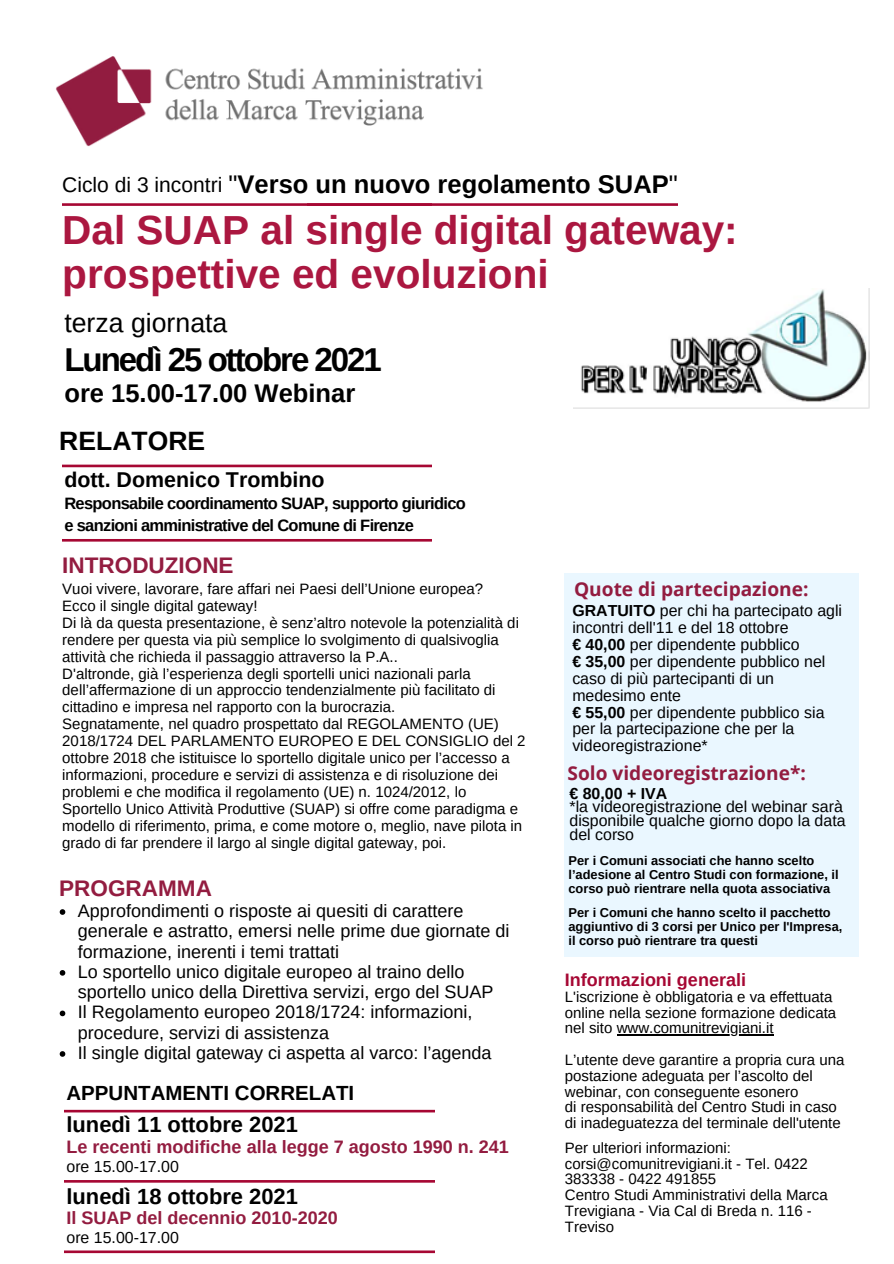
<style>
.page{position:relative;width:894px;height:1264px;background:#fff}
.page>*{position:absolute;margin:0;border:0;box-sizing:border-box;transform-origin:0 0}
.t1{font:700 40.5px/44px "Arimo";color:#ab1740}
.t2{font:700 33px "Arimo";letter-spacing:-.06em;color:#000}
.t3{font:26.7px "Arimo";color:#000}
.t4{font:700 26.55px "Arimo";color:#000}
.t5{font:700 25.5px "Arimo";color:#000}
.t6{font:700 22.5px "Arimo";color:#931c40}
.t7{font:700 21.9px "Arimo";color:#000}
.t8{font:700 21.45px "Arimo";color:#000}
.t9{font:21px "Arimo";color:#000}
.t10{font:700 20.4px "Arimo";color:#000}
.t11{font:700 19.05px "Open Sans";color:#931c40}
.t12{font:18px/20.2px "Arimo";color:#000}
.t13{font:700 18px "Arimo";color:#931c40}
.t14{font:700 18px "Arimo";color:#a60733}
.t15{font:700 16.5px "Arimo";letter-spacing:-.04em;color:#000}
.t16{font:15.9px/17px "Arimo";color:#000}
.t17{font:700 15.9px "Arimo";color:#000}
.t18{font:15px/17px "Arimo";color:#000}
.t19{font:700 12.9px/14px "Arimo";color:#000}
.s1{font-weight:400}
.s2{font-weight:700}
</style>
<div class="page">
<img style="left:56px;top:56px;width:427px;height:91px">
<svg style="left:62px;top:464px;width:370px;height:3px"></svg>
<svg style="left:64px;top:1180px;width:370px;height:2px"></svg>
<svg style="left:62px;top:539px;width:370px;height:2px"></svg>
<hr style="left:616px;top:1034px;width:157px;height:1px;background:#000">
<svg style="left:60px;top:909px;width:5px;height:5px"></svg>
<svg style="left:60px;top:970px;width:5px;height:5px"></svg>
<svg style="left:60px;top:1010px;width:5px;height:6px"></svg>
<svg style="left:60px;top:1051px;width:5px;height:5px"></svg>
<svg style="left:64px;top:1250px;width:370px;height:3px"></svg>
<svg style="left:62px;top:203px;width:615px;height:3px"></svg>
<img style="left:573px;top:288px;width:296px;height:121px">
<div style="left:564px;top:573px;width:293px;height:383px;background:#eaf7ff"></div>
<svg style="left:64px;top:1109px;width:370px;height:3px"></svg>
<p class="t9" style="left:62px;top:173px;width:161px">Ciclo di 3 incontri</p>
<p class="t5" style="left:228px;top:169px;width:450px"><span class="s1">"</span>Verso un nuovo regolamento SUAP<span class="s1">"</span></p>
<p class="t1" style="left:62px;top:208px;width:676px">Dal SUAP al single digital gateway: prospettive ed evoluzioni</p>
<p class="t3" style="left:64px;top:308px;width:164px">terza giornata</p>
<p class="t2" style="left:64px;top:341px;width:319px">Lunedì 25 ottobre 2021</p>
<p class="t5" style="left:64px;top:379px;width:292px">ore 15.00-17.00 Webinar</p>
<p class="t4" style="left:59px;top:426px;width:147px">RELATORE</p>
<p class="t8" style="left:64px;top:467px;width:261px">dott. Domenico Trombino</p>
<p class="t15" style="left:64px;top:494px;width:403px">Responsabile coordinamento SUAP, supporto giuridico</p>
<p class="t15" style="left:64px;top:515px;width:351px">e sanzioni amministrative del Comune di Firenze</p>
<p class="t6" style="left:62px;top:552px;width:173px">INTRODUZIONE</p>
<p class="t18" style="left:62px;top:580px;width:422px">Vuoi vivere, lavorare, fare affari nei Paesi dell’Unione europea?</p>
<p class="t18" style="left:62px;top:597px;width:197px">Ecco il single digital gateway!</p>
<p class="t18" style="left:62px;top:614px;width:458px">Di là da questa presentazione, è senz’altro notevole la potenzialità di rendere per questa via più semplice lo svolgimento di qualsivoglia attività che richieda il passaggio attraverso la P.A..</p>
<p class="t18" style="left:62px;top:665px;width:434px">D'altronde, già l’esperienza degli sportelli unici nazionali parla dell’affermazione di un approccio tendenzialmente più facilitato di cittadino e impresa nel rapporto con la burocrazia.</p>
<p class="t18" style="left:62px;top:715px;width:464px">Segnatamente, nel quadro prospettato dal REGOLAMENTO (UE)<br>2018/1724 DEL PARLAMENTO EUROPEO E DEL CONSIGLIO del 2 ottobre 2018 che istituisce lo sportello digitale unico per l’accesso a informazioni, procedure e servizi di assistenza e di risoluzione dei problemi e che modifica il regolamento (UE) n. 1024/2012, lo Sportello Unico Attività Produttive (SUAP) si offre come paradigma e modello di riferimento, prima, e come motore o, meglio, nave pilota in grado di far prendere il largo al single digital gateway, poi.</p>
<p class="t6" style="left:59px;top:875px;width:154px">PROGRAMMA</p>
<p class="t12" style="left:78px;top:900px;width:433px">Approfondimenti o risposte ai quesiti di carattere generale e astratto, emersi nelle prime due giornate di formazione, inerenti i temi trattati</p>
<p class="t12" style="left:78px;top:961px;width:417px">Lo sportello unico digitale europeo al traino dello sportello unico della Direttiva servizi, ergo del SUAP</p>
<p class="t12" style="left:78px;top:1002px;width:396px">Il Regolamento europeo 2018/1724: informazioni, procedure, servizi di assistenza</p>
<p class="t12" style="left:78px;top:1042px;width:415px">Il single digital gateway ci aspetta al varco: l’agenda</p>
<p class="t10" style="left:66px;top:1081px;width:289px">APPUNTAMENTI CORRELATI</p>
<p class="t7" style="left:66px;top:1112px;width:233px">lunedì 11 ottobre 2021</p>
<p class="t13" style="left:66px;top:1136px;width:444px">Le recenti modifiche alla legge 7 agosto 1990 n. 241</p>
<p class="t16" style="left:66px;top:1157px;width:114px">ore 15.00-17.00</p>
<p class="t7" style="left:66px;top:1184px;width:233px">lunedì 18 ottobre 2021</p>
<p class="t13" style="left:66px;top:1207px;width:273px">Il SUAP del decennio 2010-2020</p>
<p class="t16" style="left:66px;top:1229px;width:114px">ore 15.00-17.00</p>
<p class="t11" style="left:574px;top:575px;width:236px">Quote di partecipazione:</p>
<p class="t16" style="left:572px;top:602px;width:271px"><span class="s2">GRATUITO</span> per chi ha partecipato agli incontri dell'11 e del 18 ottobre</p>
<p class="t16" style="left:572px;top:636px;width:229px"><span class="s2">€ 40,00</span> per dipendente pubblico</p>
<p class="t16" style="left:572px;top:653px;width:254px"><span class="s2">€ 35,00</span> per dipendente pubblico nel caso di più partecipanti di un medesimo ente</p>
<p class="t16" style="left:572px;top:703px;width:254px"><span class="s2">€ 55,00</span> per dipendente pubblico sia per la partecipazione che per la videoregistrazione*</p>
<p class="t11" style="left:567px;top:759px;width:240px">Solo videoregistrazione*:</p>
<p class="t17" style="left:569px;top:784px;width:99px">€ 80,00 + IVA</p>
<p class="t16" style="left:569px;top:800px;width:277px;line-height:13.5px">*la videoregistrazione del webinar sarà disponibile qualche giorno dopo la data del corso</p>
<p class="t19" style="left:568px;top:853px;width:271px">Per i Comuni associati che hanno scelto l’adesione al Centro Studi con formazione, il corso può rientrare nella quota associativa</p>
<p class="t19" style="left:568px;top:905px;width:275px">Per i Comuni che hanno scelto il pacchetto aggiuntivo di 3 corsi per Unico per l'Impresa, il corso può rientrare tra questi</p>
<p class="t14" style="left:564px;top:969px;width:182px">Informazioni generali</p>
<p class="t18" style="left:564px;top:988px;width:273px;line-height:15.8px">L'iscrizione è obbligatoria e va effettuata online nella sezione formazione dedicata nel sito www.comunitrevigiani.it</p>
<p class="t18" style="left:564px;top:1051px;width:281px;line-height:15.8px">L’utente deve garantire a propria cura una postazione adeguata per l’ascolto del webinar, con conseguente esonero</p>
<p class="t18" style="left:564px;top:1099px;width:277px;line-height:15.8px">di responsabilità del Centro Studi in caso di inadeguatezza del terminale dell'utente</p>
<p class="t18" style="left:564px;top:1139px;width:244px;line-height:15.8px">Per ulteriori informazioni: corsi@comunitrevigiani.it - Tel. 0422<br>383338 - 0422 491855</p>
<p class="t18" style="left:564px;top:1186px;width:264px;line-height:15.8px">Centro Studi Amministrativi della Marca<br>Trevigiana - Via Cal di Breda n. 116 -<br>Treviso</p>
</div>
